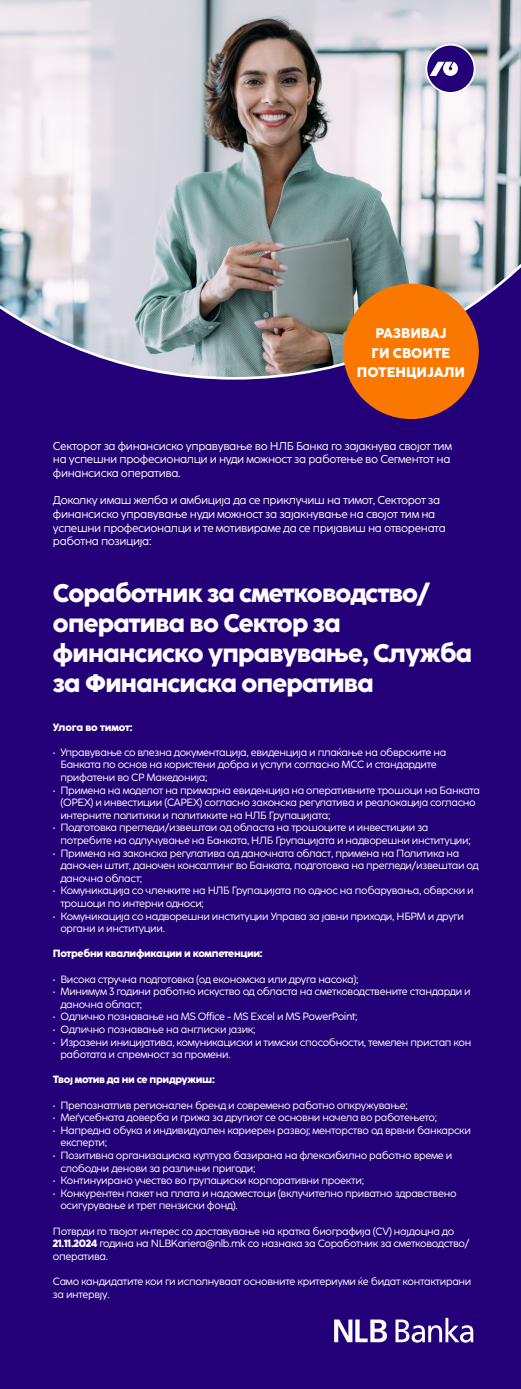
<style>
.page{position:relative;width:521px;height:1389px;background:#fff}
.page>*{position:absolute;margin:0;border:0;box-sizing:border-box;transform-origin:0 0}
.t1{font:800 25.38px/29.8px "Coco Sharp";letter-spacing:-.03em;color:#fff}
.t2{font:800 14px/19.6px "Coco Sharp";color:#fff;text-align:center}
.t3{font:11.38px/13.7px "Coco Sharp";letter-spacing:-.03em;color:#fff}
.t4{font:10.5px/12.6px "Coco Sharp";letter-spacing:-.03em;color:#fff}
.t5{font:800 10.5px "Coco Sharp";letter-spacing:-.03em;color:#fff}
.t6{font:800 10.5px "Coco Sharp";letter-spacing:-.01em;color:#fff}
.s1{font-weight:800}
</style>
<div class="page">
<div style="left:0;top:50px;width:521px;height:1339px;background:#230078"></div>
<img style="left:0;top:0;width:521px;height:380px">
<div style="left:343px;top:284px;width:136px;height:135px;background:#fa7800;border-radius:50%"></div>
<svg style="left:425px;top:44px;width:50px;height:50px"></svg>
<div style="left:427px;top:46px;width:47px;height:46px;background:#240078;border-radius:50%"></div>
<svg style="left:430px;top:62px;width:28px;height:14px"></svg>
<svg style="left:334px;top:1318px;width:139px;height:25px"></svg>
<h2 class="t2" style="left:357px;top:324px;width:110px">РАЗВИВАЈ<br>ГИ СВОИТЕ<br>ПОТЕНЦИЈАЛИ</h2>
<p class="t3" style="left:53px;top:439px;width:400px">Секторот за финансиско управување во НЛБ Банка го зајакнува својот тим на успешни професионалци и нуди можност за работење во Сегментот на финансиска оператива.</p>
<p class="t3" style="left:53px;top:494px;width:394px">Доколку имаш желба и амбиција да се приклучиш на тимот, Секторот за финансиско управување нуди можност за зајакнување на својот тим на успешни професионалци и те мотивираме да се пријавиш на отворената работна позиција:</p>
<h1 class="t1" style="left:53px;top:579px;width:421px">Соработник за сметководство/ оператива во Сектор за финансиско управување, Служба за Финансиска оператива</h1>
<p class="t6" style="left:53px;top:721px;width:81px">Улога во тимот:</p>
<p class="t4" style="left:60px;top:746px;width:387px;text-indent:-7px">• Управување со влезна документација, евиденција и плаќање на обврските на<br>Банката по основ на користени добра и услуги согласно МСС и стандардите прифатени во СР Македонија;</p>
<p class="t4" style="left:60px;top:784px;width:421px;text-indent:-7px">• Примена на моделот на примарна евиденција на оперативните трошоци на Банката (OPEX) и инвестиции (CAPEX) согласно законска регулатива и реалокација согласно интерните политики и политиките на НЛБ Групацијата;</p>
<p class="t4" style="left:60px;top:821px;width:412px;text-indent:-7px">• Подготовка прегледи/извештаи од областа на трошоците и инвестиции за потребите на одлучување на Банката, НЛБ Групацијата и надворешни институции;</p>
<p class="t4" style="left:60px;top:847px;width:420px;text-indent:-7px">• Примена на законска регулатива од даночната област, примена на Политика на даночен штит, даночен консалтинг во Банката, подготовка на прегледи/извештаи од даночна област;</p>
<p class="t4" style="left:60px;top:884px;width:415px;text-indent:-7px">• Комуникација со членките на НЛБ Групацијата по однос на побарувања, обврски и трошоци по интерни односи;</p>
<p class="t4" style="left:60px;top:910px;width:405px;text-indent:-7px">• Комуникација со надворешни институции Управа за јавни приходи, НБРМ и други органи и институции.</p>
<p class="t5" style="left:53px;top:948px;width:211px">Потребни квалификации и компетенции:</p>
<p class="t4" style="left:53px;top:973px;width:307px">• Висока стручна подготовка (од економска или друга насока);</p>
<p class="t4" style="left:60px;top:985px;width:412px;text-indent:-7px">• Минимум 3 години работно искуство од областа на сметководствените стандарди и даночна област;</p>
<p class="t4" style="left:53px;top:1010px;width:306px">• Одлично познавање на MS Office - MS Excel и MS PowerPoint;</p>
<p class="t4" style="left:53px;top:1023px;width:204px">• Одлично познавање на англиски јазик;</p>
<p class="t4" style="left:60px;top:1036px;width:412px;text-indent:-7px">• Изразени иницијатива, комуникациски и тимски способности, темелен пристап кон работата и спремност за промени.</p>
<p class="t5" style="left:53px;top:1074px;width:163px">Твој мотив да ни се придружиш:</p>
<p class="t4" style="left:53px;top:1099px;width:356px">• Препознатлив регионален бренд и современо работно опкружување;</p>
<p class="t4" style="left:53px;top:1111px;width:386px">• Меѓусебната доверба и грижа за другиот се основни начела во работењето;</p>
<p class="t4" style="left:60px;top:1124px;width:412px;text-indent:-7px">• Напредна обука и индивидуален кариерен развој; менторство од врвни банкарски експерти;</p>
<p class="t4" style="left:60px;top:1149px;width:393px;text-indent:-7px">• Позитивна организациска култура базирана на флексибилно работно време и слободни денови за различни пригоди;</p>
<p class="t4" style="left:53px;top:1174px;width:313px">• Континуирано учество во групациски корпоративни проекти;</p>
<p class="t4" style="left:60px;top:1187px;width:398px;text-indent:-7px">• Конкурентен пакет на плата и надоместоци (вклучително приватно здравствено осигурување и трет пензиски фонд).</p>
<p class="t4" style="left:53px;top:1225px;width:418px">Потврди го твојот интерес со доставување на кратка биографија (CV) најдоцна до<br><span class="s1">21.11.2024</span> година на NLBKariera@nlb.mk со назнака за Соработник за сметководство/ оператива.</p>
<p class="t4" style="left:53px;top:1275px;width:420px">Само кандидатите кои ги исполнуваат основните критериуми ќе бидат контактирани за интервју.</p>
</div>
